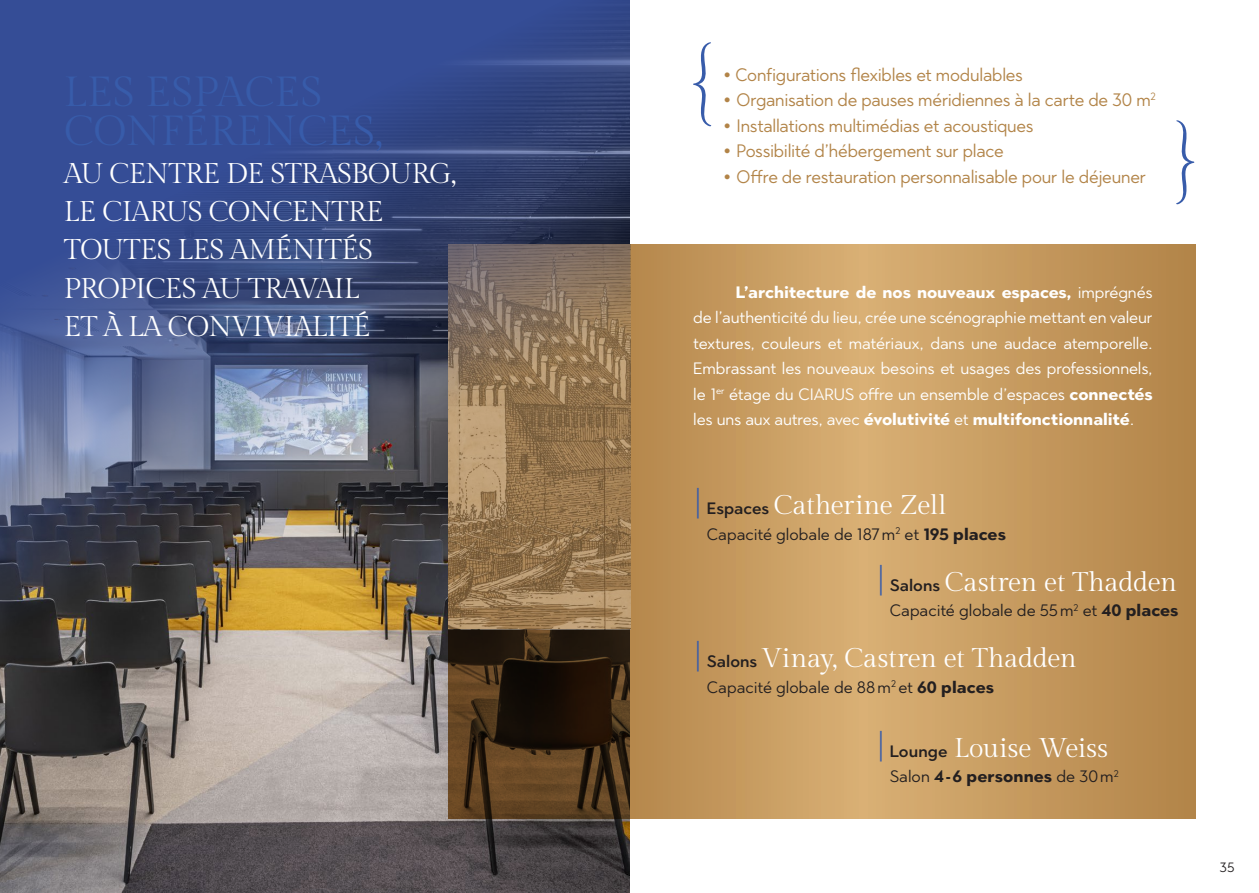
<style>
.page{position:relative;width:1259px;height:893px;background:#fff}
.page>*{position:absolute;margin:0;border:0;box-sizing:border-box;transform-origin:0 0}
.t1{font:90px "Amberlight";color:#385caa}
.t2{font:28.5px "Gilda Display";letter-spacing:-.025em;color:#fff}
.t3{font:27px "Gilda Display";letter-spacing:-.015em;color:#fff}
.t4{font:18px "Town 80 Text";letter-spacing:-.015em;color:#b28448}
.t5{font:16.5px/25.5px "Town 80 Text";letter-spacing:-.005em;color:#fff;text-align:justify}
.t6{font:16.5px "Town 80 Text";letter-spacing:.005em;color:#231f20}
.t7{font:700 16.5px "Town 80 Text";letter-spacing:.01em;color:#231f20}
.t8{font:13.5px "Town 80 Text";color:#231f20}
.s1{font-weight:700;font-size:22.5px}
.s2{font-weight:700}
.s3{font-family:"Town 80 Text";font-weight:300;font-size:36px;color:#385caa}
.s4{font-family:"Town 80 Text";font-weight:500;font-size:16.5px;color:#231f20}
.s5{font-weight:400}
</style>
<div class="page">
<svg style="left:629px;top:244px;width:566px;height:575px;background:#c59a5f"></svg>
<img style="left:0;top:0;width:629px;height:893px">
<p class="t2" style="left:64px;top:157px;width:394px">AU CENTRE DE STRASBOURG,</p>
<p class="t2" style="left:64px;top:196px;width:321px">LE CIARUS CONCENTRE</p>
<p class="t2" style="left:64px;top:234px;width:311px">TOUTES LES AMÉNITÉS</p>
<p class="t2" style="left:64px;top:272px;width:297px">PROPICES AU TRAVAIL</p>
<p class="t2" style="left:64px;top:310px;width:308px">ET À LA CONVIVIALITÉ</p>
<p class="t1" style="left:693px;top:26px;width:37px">{</p>
<p class="t4" style="left:723px;top:63px;width:301px"><span class="s1">•</span> Configurations flexibles et modulables</p>
<p class="t4" style="left:723px;top:88px;width:434px"><span class="s1">•</span> Organisation de pauses méridiennes à la carte de 30 m<sup>2</sup></p>
<p class="t4" style="left:723px;top:114px;width:312px"><span class="s1">•</span> Installations multimédias et acoustiques</p>
<p class="t4" style="left:723px;top:139px;width:282px"><span class="s1">•</span> Possibilité d’hébergement sur place</p>
<p class="t4" style="left:723px;top:165px;width:424px"><span class="s1">•</span> Offre de restauration personnalisable pour le déjeuner</p>
<p class="t1" style="left:1159px;top:104px;width:37px">}</p>
<p class="t5" style="left:693px;top:279px;width:461px;text-indent:43px"><span class="s2">L’architecture de nos nouveaux espaces,</span> imprégnés de l’authenticité du lieu, crée une scénographie mettant en valeur textures, couleurs et matériaux, dans une audace atemporelle.<br>Embrassant les nouveaux besoins et usages des professionnels, le 1<sup>er</sup> étage du CIARUS offre un ensemble d’espaces <span class="s2">connectés </span>les uns aux autres, avec <span class="s2">évolutivité</span> et <span class="s2">multifonctionnalité</span>.</p>
<p class="t3" style="left:693px;top:490px;width:255px"><span class="s3">|</span> <span class="s4">Espaces</span> Catherine Zell</p>
<p class="t6" style="left:707px;top:523px;width:300px">Capacité globale de 187m<sup>2</sup> et <span class="s2">195 places</span></p>
<p class="t3" style="left:876px;top:567px;width:303px"><span class="s3">|</span> <span class="s4">Salons</span> Castren et Thadden</p>
<p class="t6" style="left:889px;top:600px;width:290px">Capacité globale de 55m<sup>2</sup> et <span class="s2">40 places</span></p>
<p class="t3" style="left:693px;top:643px;width:385px"><span class="s3">|</span> <span class="s4">Salons</span> Vinay, Castren et Thadden</p>
<p class="t6" style="left:707px;top:676px;width:289px">Capacité globale de 88m<sup>2</sup> et <span class="s2">60 places</span></p>
<p class="t3" style="left:876px;top:732px;width:233px"><span class="s3">|</span> <span class="s4">Lounge</span> Louise Weiss</p>
<p class="t7" style="left:889px;top:766px;width:230px"><span class="s5">Salon</span> 4-6 personnes <span class="s5">de 30m</span><sup>2</sup></p>
<p class="t8" style="left:1219px;top:858px;width:16px">35</p>
</div>
